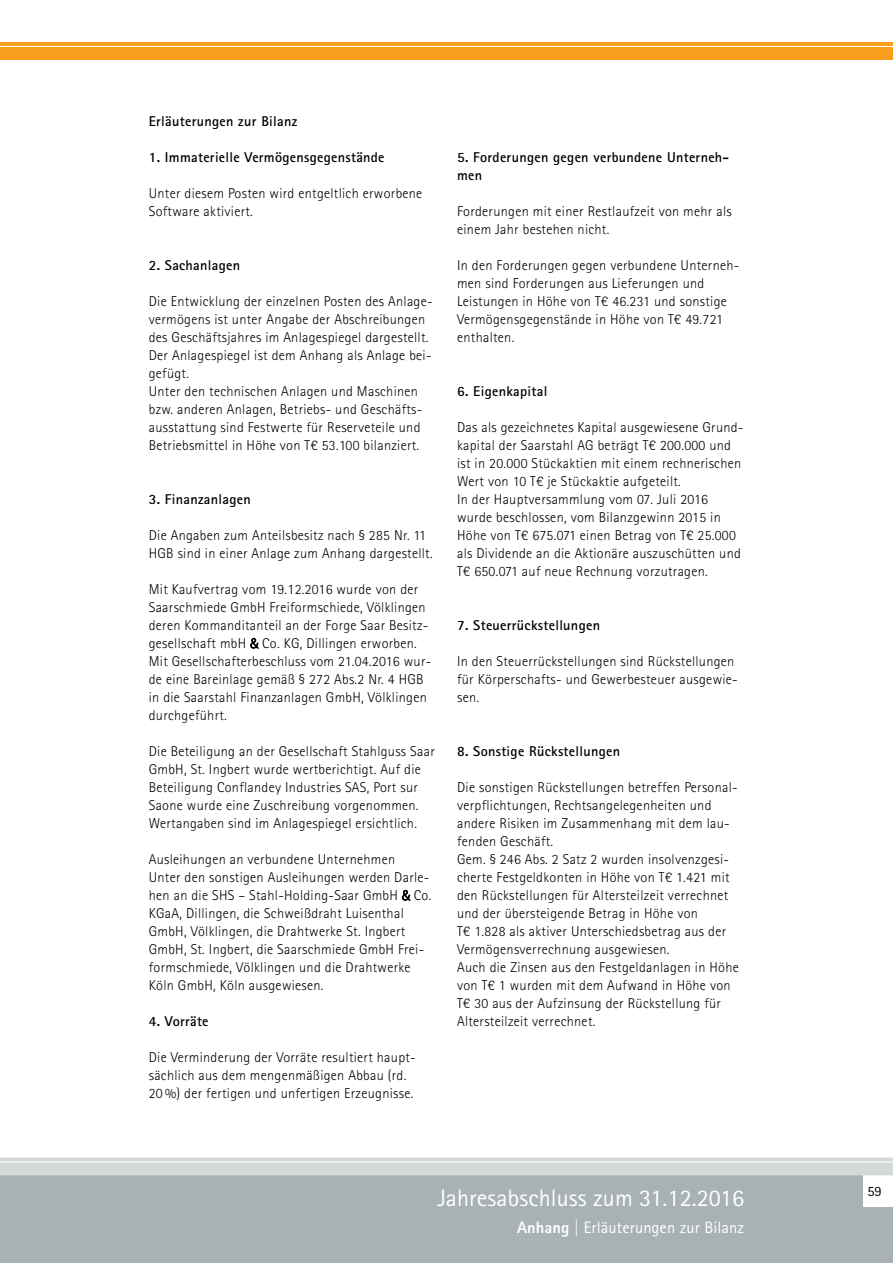
<style>
.page{position:relative;width:893px;height:1263px;background:#fff}
.page>*{position:absolute;margin:0;border:0;box-sizing:border-box;transform-origin:0 0}
.t1{font:24px "Agfa Rotis Sans Serif";letter-spacing:.005em;color:#fff}
.t2{font:16.5px "Agfa Rotis Sans Serif";letter-spacing:.005em;color:#fff}
.t3{font:300 14.25px/18px "Agfa Rotis Sans Serif";letter-spacing:.02em;color:#000}
.t4{font:700 14.25px/18px "Agfa Rotis Sans Serif";letter-spacing:.02em;color:#000}
.t5{font:14.25px "Agfa Rotis Sans Serif";color:#000}
.s1{font-family:"Myriad Pro"}
.s2{font-weight:800}
</style>
<div class="page">
<svg style="left:251px;top:638px;width:7px;height:10px"></svg>
<svg style="left:402px;top:890px;width:8px;height:10px"></svg>
<div style="left:0;top:47px;width:893px;height:13px;background:#f99d1c"></div>
<hr style="left:0;top:42px;width:893px;height:4px;background:#f99d1c">
<div style="left:0;top:1173px;width:893px;height:90px;background:#a8b1b4"></div>
<div style="left:863px;top:1175px;width:30px;height:31px;background:#fff"></div>
<svg style="left:0;top:1158px;width:893px;height:17px;background:#d5dadb"></svg>
<p class="t4" style="left:149px;top:112px;width:150px">Erläuterungen zur Bilanz</p>
<p class="t4" style="left:149px;top:148px;width:237px">1. Immaterielle Vermögensgegenstände</p>
<p class="t3" style="left:149px;top:184px;width:275px">Unter diesem Posten wird entgeltlich erworbene<br>Software aktiviert.</p>
<p class="t4" style="left:149px;top:256px;width:93px">2. Sachanlagen</p>
<p class="t3" style="left:149px;top:292px;width:285px">Die Entwicklung der einzelnen Posten des Anlage&shy;vermögens ist unter Angabe der Abschreibungen des Geschäftsjahres im Anlagespiegel dargestellt.<br>Der Anlagespiegel ist dem Anhang als Anlage bei&shy;gefügt.<br>Unter den technischen Anlagen und Maschinen bzw. anderen Anlagen, Betriebs- und Geschäfts&shy;ausstattung sind Festwerte für Reserveteile und Betriebsmittel in Höhe von T€ 53.100 bilanziert.</p>
<p class="t4" style="left:149px;top:490px;width:103px">3. Finanzanlagen</p>
<p class="t3" style="left:149px;top:526px;width:285px">Die Angaben zum Anteilsbesitz nach § 285 Nr. 11<br>HGB sind in einer Anlage zum Anhang dargestellt.</p>
<p class="t3" style="left:149px;top:580px;width:284px">Mit Kaufvertrag vom 19.12.2016 wurde von der Saarschmiede GmbH Freiformschiede, Völklingen deren Kommanditanteil an der Forge Saar Besitz&shy;gesellschaft mbH <span class="s1">&amp;</span> Co. KG, Dillingen erworben.<br>Mit Gesellschafterbeschluss vom 21.04.2016 wur&shy;de eine Bareinlage gemäß § 272 Abs.2 Nr. 4 HGB in die Saarstahl Finanzanlagen GmbH, Völklingen durchgeführt.</p>
<p class="t3" style="left:149px;top:742px;width:287px">Die Beteiligung an der Gesellschaft Stahlguss Saar GmbH, St. Ingbert wurde wertberichtigt. Auf die Beteiligung Conflandey Industries SAS, Port sur Saone wurde eine Zuschreibung vorgenommen.<br>Wertangaben sind im Anlagespiegel ersichtlich.</p>
<p class="t3" style="left:149px;top:850px;width:284px">Ausleihungen an verbundene Unternehmen<br>Unter den sonstigen Ausleihungen werden Darle&shy;hen an die SHS – Stahl-Holding-Saar GmbH <span class="s1">&amp;</span> Co.<br>KGaA, Dillingen, die Schweißdraht Luisenthal GmbH, Völklingen, die Drahtwerke St. Ingbert GmbH, St. Ingbert, die Saarschmiede GmbH Frei&shy;formschmiede, Völklingen und die Drahtwerke Köln GmbH, Köln ausgewiesen.</p>
<p class="t4" style="left:149px;top:1012px;width:61px">4. Vorräte</p>
<p class="t3" style="left:149px;top:1048px;width:268px">Die Verminderung der Vorräte resultiert haupt&shy;sächlich aus dem mengenmäßigen Abbau (rd.<br>20 %) der fertigen und unfertigen Erzeugnisse.</p>
<p class="t4" style="left:457px;top:148px;width:274px">5. Forderungen gegen verbundene Unterneh&shy;men</p>
<p class="t3" style="left:457px;top:202px;width:276px">Forderungen mit einer Restlaufzeit von mehr als einem Jahr bestehen nicht.</p>
<p class="t3" style="left:457px;top:256px;width:284px">In den Forderungen gegen verbundene Unterneh&shy;men sind Forderungen aus Lieferungen und Leistungen in Höhe von T€ 46.231 und sonstige Vermögensgegenstände in Höhe von T€ 49.721 enthalten.</p>
<p class="t4" style="left:457px;top:382px;width:92px">6. Eigenkapital</p>
<p class="t3" style="left:457px;top:418px;width:288px">Das als gezeichnetes Kapital ausgewiesene Grund&shy;kapital der Saarstahl AG beträgt T€ 200.000 und ist in 20.000 Stückaktien mit einem rechnerischen Wert von 10 T€ je Stückaktie aufgeteilt.<br>In der Hauptversammlung vom 07. Juli 2016 wurde beschlossen, vom Bilanzgewinn 2015 in Höhe von T€ 675.071 einen Betrag von T€ 25.000 als Dividende an die Aktionäre auszuschütten und T€ 650.071 auf neue Rechnung vorzutragen.</p>
<p class="t4" style="left:457px;top:616px;width:144px">7. Steuerrückstellungen</p>
<p class="t3" style="left:457px;top:652px;width:282px">In den Steuerrückstellungen sind Rückstellungen für Körperschafts- und Gewerbesteuer ausgewie&shy;sen.</p>
<p class="t4" style="left:457px;top:742px;width:165px">8. Sonstige Rückstellungen</p>
<p class="t3" style="left:457px;top:778px;width:283px">Die sonstigen Rückstellungen betreffen Personal&shy;verpflichtungen, Rechtsangelegenheiten und andere Risiken im Zusammenhang mit dem lau&shy;fenden Geschäft.<br>Gem. § 246 Abs. 2 Satz 2 wurden insolvenzgesi&shy;cherte Festgeldkonten in Höhe von T€ 1.421 mit den Rückstellungen für Altersteilzeit verrechnet und der übersteigende Betrag in Höhe von<br>T€ 1.828 als aktiver Unterschiedsbetrag aus der Vermögensverrechnung ausgewiesen.<br>Auch die Zinsen aus den Festgeldanlagen in Höhe von T€ 1 wurden mit dem Aufwand in Höhe von T€ 30 aus der Aufzinsung der Rückstellung für Altersteilzeit verrechnet.</p>
<h1 class="t1" style="left:437px;top:1183px;width:308px">Jahresabschluss zum 31.12.2016</h1>
<p class="t2" style="left:517px;top:1217px;width:228px"><span class="s2">Anhang</span> | Erläuterungen zur Bilanz</p>
<p class="t5" style="left:867px;top:1182px;width:16px">59</p>
</div>
